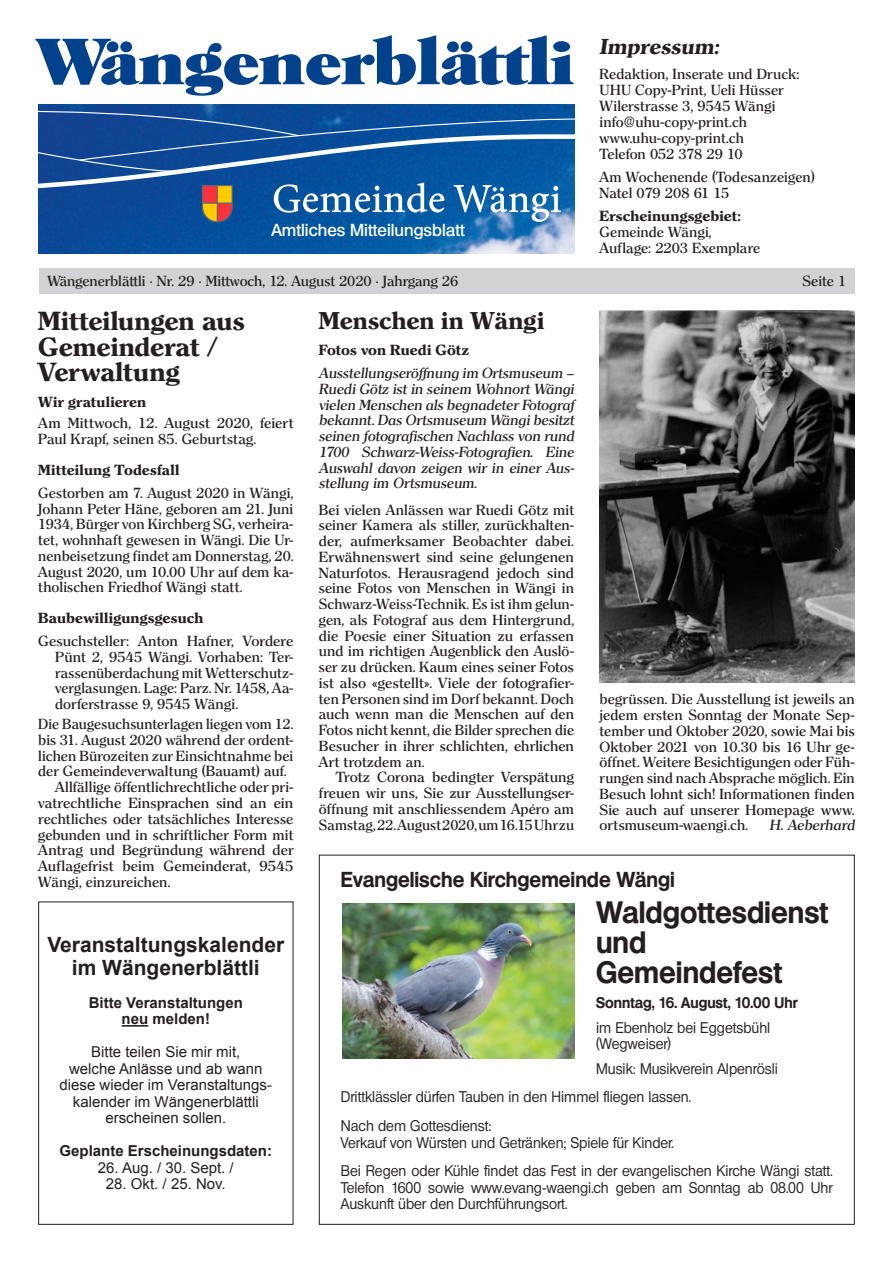
<style>
.page{position:relative;width:893px;height:1263px;background:#fff}
.page>*{position:absolute;margin:0;border:0;box-sizing:border-box;transform-origin:0 0}
.t1{font:800 63px "Horsham";color:#02428c}
.t2{font:700 30px/30px "Olympia";color:#231f20;scale:.95 1}
.t3{font:700 25.5px/25.5px "Clerface";color:#231f20}
.t4{font:700 23.7px "Clerface";letter-spacing:.005em;color:#231f20}
.t5{font:700 21px/22.5px "Arial";color:#231f20;text-align:center}
.t6{font:700 21px "Olympia";color:#231f20;scale:.95 1}
.t7{font:italic 700 21px "Clerface";letter-spacing:.005em;color:#231f20}
.t8{font:600 16.8px "Olympia";color:#fff}
.t9{font:500 15px/28.5px "Olympia";color:#231f20;scale:.95 1}
.t10{font:15px/16.5px "Arial";color:#231f20;text-align:center}
.t11{font:700 15px/16.5px "Arial";color:#231f20;text-align:center}
.t12{font:700 15px "Olympia";color:#231f20;scale:.95 1}
.t13{font:500 14.25px/15.8px "Clerface";letter-spacing:.005em;color:#231f20;text-align:justify}
.t14{font:italic 500 14.25px/15.8px "Clerface";color:#231f20;text-align:justify}
.t15{font:700 14.25px "Clerface";letter-spacing:.01em;color:#231f20}
</style>
<div class="page">
<div style="left:39px;top:268px;width:816px;height:25px;background:#d1d2d4"></div>
<img style="left:38px;top:222px;width:536px;height:31px">
<svg style="left:38px;top:104px;width:536px;height:118px"></svg>
<img style="left:600px;top:310px;width:255px;height:372px">
<hr style="left:122px;top:1025px;width:26px;height:2px;background:#231f20">
<div style="left:38px;top:901px;width:255px;height:324px;border:1px solid #231f20"></div>
<img style="left:342px;top:903px;width:232px;height:155px">
<h1 class="t1" style="left:38px;top:22px;width:537px">Wängenerblättli</h1>
<p class="t8" style="left:271px;top:220px;width:195px">Amtliches Mitteilungsblatt</p>
<h3 class="t7" style="left:600px;top:34px;width:121px">Impressum:</h3>
<p class="t13" style="left:600px;top:66px;width:201px;text-align:left">Redaktion, Inserate und Druck:<br>UHU Copy-Print, Ueli Hüsser<br>Wilerstrasse 3, 9545 Wängi info@uhu-copy-print.ch www.uhu-copy-print.ch<br>Telefon 052 378 29 10</p>
<p class="t13" style="left:600px;top:169px;width:217px">Am Wochenende (Todesanzeigen)<br>Natel 079 208 61 15</p>
<p class="t15" style="left:600px;top:207px;width:143px">Erscheinungsgebiet:</p>
<p class="t13" style="left:600px;top:224px;width:162px">Gemeinde Wängi,<br>Auflage: 2203 Exemplare</p>
<p class="t13" style="left:48px;top:273px;width:412px">Wängenerblättli • Nr. 29 • Mittwoch, 12. August 2020 • Jahrgang 26</p>
<p class="t13" style="left:803px;top:273px;width:45px">Seite 1</p>
<h3 class="t4" style="left:319px;top:306px;width:227px">Menschen in Wängi</h3>
<p class="t15" style="left:319px;top:341px;width:152px">Fotos von Ruedi Götz</p>
<p class="t14" style="left:319px;top:365px;width:257px">Ausstellungseröffnung im Ortsmuseum – Ruedi Götz ist in seinem Wohnort Wängi vielen Menschen als begnadeter Fotograf bekannt. Das Ortsmuseum Wängi besitzt seinen fotografischen Nachlass von rund 1700 Schwarz-Weiss-Fotografien. Eine Auswahl davon zeigen wir in einer Aus&shy;stellung im Ortsmuseum.</p>
<p class="t13" style="left:319px;top:502px;width:257px">Bei vielen Anlässen war Ruedi Götz mit seiner Kamera als stiller, zurückhalten&shy;der, aufmerksamer Beobachter dabei.<br>Erwähnenswert sind seine gelungenen Naturfotos. Herausragend jedoch sind seine Fotos von Menschen in Wängi in Schwarz-Weiss-Technik. Es ist ihm gelun&shy;gen, als Fotograf aus dem Hintergrund, die Poesie einer Situation zu erfassen und im richtigen Augenblick den Auslö&shy;ser zu drücken. Kaum eines seiner Fotos ist also «gestellt». Viele der fotografier&shy;ten Personen sind im Dorf bekannt. Doch auch wenn man die Menschen auf den Fotos nicht kennt, die Bilder sprechen die Besucher in ihrer schlichten, ehrlichen Art trotzdem an.</p>
<p class="t13" style="left:319px;top:770px;width:257px;text-indent:17px">Trotz Corona bedingter Verspätung freuen wir uns, Sie zur Ausstellungser&shy;öffnung mit anschliessendem Apéro am Samstag, 22. August 2020, um 16.15 Uhr zu</p>
<h3 class="t3" style="left:38px;top:309px;width:208px">Mitteilungen aus<br>Gemeinderat /<br>Verwaltung</h3>
<p class="t15" style="left:38px;top:393px;width:109px">Wir gratulieren</p>
<p class="t13" style="left:38px;top:415px;width:257px">Am Mittwoch, 12. August 2020, feiert<br>Paul Krapf, seinen 85. Geburtstag.</p>
<p class="t15" style="left:38px;top:461px;width:143px">Mitteilung Todesfall</p>
<p class="t13" style="left:38px;top:485px;width:257px">Gestorben am 7. August 2020 in Wängi, Johann Peter Häne, geboren am 21. Juni 1934, Bürger von Kirchberg SG, verheira&shy;tet, wohnhaft gewesen in Wängi. Die Ur&shy;nenbeisetzung findet am Donnerstag, 20.<br>August 2020, um 10.00 Uhr auf dem ka&shy;tholischen Friedhof Wängi statt.</p>
<p class="t15" style="left:38px;top:609px;width:167px">Baubewilligungsgesuch</p>
<p class="t13" style="left:55px;top:633px;width:240px;text-indent:-17px">Gesuchsteller: Anton Hafner, Vordere Pünt 2, 9545 Wängi. Vorhaben: Ter&shy;rassenüberdachung mit Wetterschutz&shy;verglasungen. Lage: Parz. Nr. 1458, Aa&shy;dorferstrasse 9, 9545 Wängi.</p>
<p class="t13" style="left:38px;top:716px;width:257px">Die Baugesuchsunterlagen liegen vom 12.</p>
<p class="t13" style="left:38px;top:732px;width:257px">bis 31. August 2020 während der ordent-</p>
<p class="t13" style="left:38px;top:748px;width:257px">lichen Bürozeiten zur Einsichtnahme bei</p>
<p class="t13" style="left:38px;top:764px;width:250px">der Gemeindeverwaltung (Bauamt) auf.</p>
<p class="t13" style="left:55px;top:779px;width:240px">Allfällige öffentlichrechtliche oder pri-</p>
<p class="t13" style="left:38px;top:795px;width:257px">vatrechtliche Einsprachen sind an ein</p>
<p class="t13" style="left:38px;top:811px;width:257px">rechtliches oder tatsächliches Interesse</p>
<p class="t13" style="left:38px;top:827px;width:257px">gebunden und in schriftlicher Form mit</p>
<p class="t13" style="left:38px;top:842px;width:257px">Antrag und Begründung während der</p>
<p class="t13" style="left:38px;top:858px;width:257px">Auflagefrist beim Gemeinderat, 9545</p>
<p class="t13" style="left:38px;top:874px;width:134px">Wängi, einzureichen.</p>
<h3 class="t6" style="left:341px;top:867px;width:353px">Evangelische Kirchgemeinde Wängi</h3>
<h2 class="t2" style="left:596px;top:897px;width:246px">Waldgottesdienst und<br>Gemeindefest</h2>
<p class="t12" style="left:596px;top:994px;width:214px">Sonntag, 16. August, 10.00 Uhr</p>
<p class="t9" style="left:596px;top:1019px;width:185px;line-height:16.5px">im Ebenholz bei Eggetsbühl (Wegweiser)</p>
<p class="t9" style="left:341px;top:1054px;width:461px;text-indent:255px">Musik: Musikverein Alpenrösli<br>Drittklässler dürfen Tauben in den Himmel fliegen lassen.<br>Nach dem Gottesdienst:</p>
<p class="t9" style="left:341px;top:1128px;width:519px">Verkauf von Würsten und Getränken; Spiele für Kinder.<br>Bei Regen oder Kühle findet das Fest in der evangelischen Kirche Wängi statt.</p>
<p class="t9" style="left:341px;top:1179px;width:519px;line-height:16.5px">Telefon 1600 sowie www.evang-waengi.ch geben am Sonntag ab 08.00 Uhr<br>Auskunft über den Durchführungsort.</p>
<p class="t13" style="left:600px;top:691px;width:257px">begrüssen. Die Ausstellung ist jeweils an jedem ersten Sonntag der Monate Sep&shy;tember und Oktober 2020, sowie Mai bis Oktober 2021 von 10.30 bis 16 Uhr ge&shy;öffnet. Weitere Besichtigungen oder Füh&shy;rungen sind nach Absprache möglich. Ein Besuch lohnt sich! Informationen finden Sie auch auf unserer Homepage www. ortsmuseum-waengi.ch.</p>
<p class="t14" style="left:769px;top:817px;width:87px">H. Aeberhard</p>
<h3 class="t5" style="left:47px;top:934px;width:238px">Veranstaltungskalender im Wängenerblättli</h3>
<p class="t11" style="left:89px;top:995px;width:156px">Bitte Veranstaltungen neu melden!</p>
<p class="t10" style="left:60px;top:1044px;width:214px">Bitte teilen Sie mir mit,<br>welche Anlässe und ab wann diese wieder im Veranstaltungs&shy;kalender im Wängenerblättli erscheinen sollen.</p>
<p class="t11" style="left:60px;top:1143px;width:214px">Geplante Erscheinungsdaten:</p>
<p class="t10" style="left:98px;top:1159px;width:137px">26. Aug. / 30. Sept. /</p>
<p class="t10" style="left:106px;top:1176px;width:121px">28. Okt. / 25. Nov.</p>
</div>
